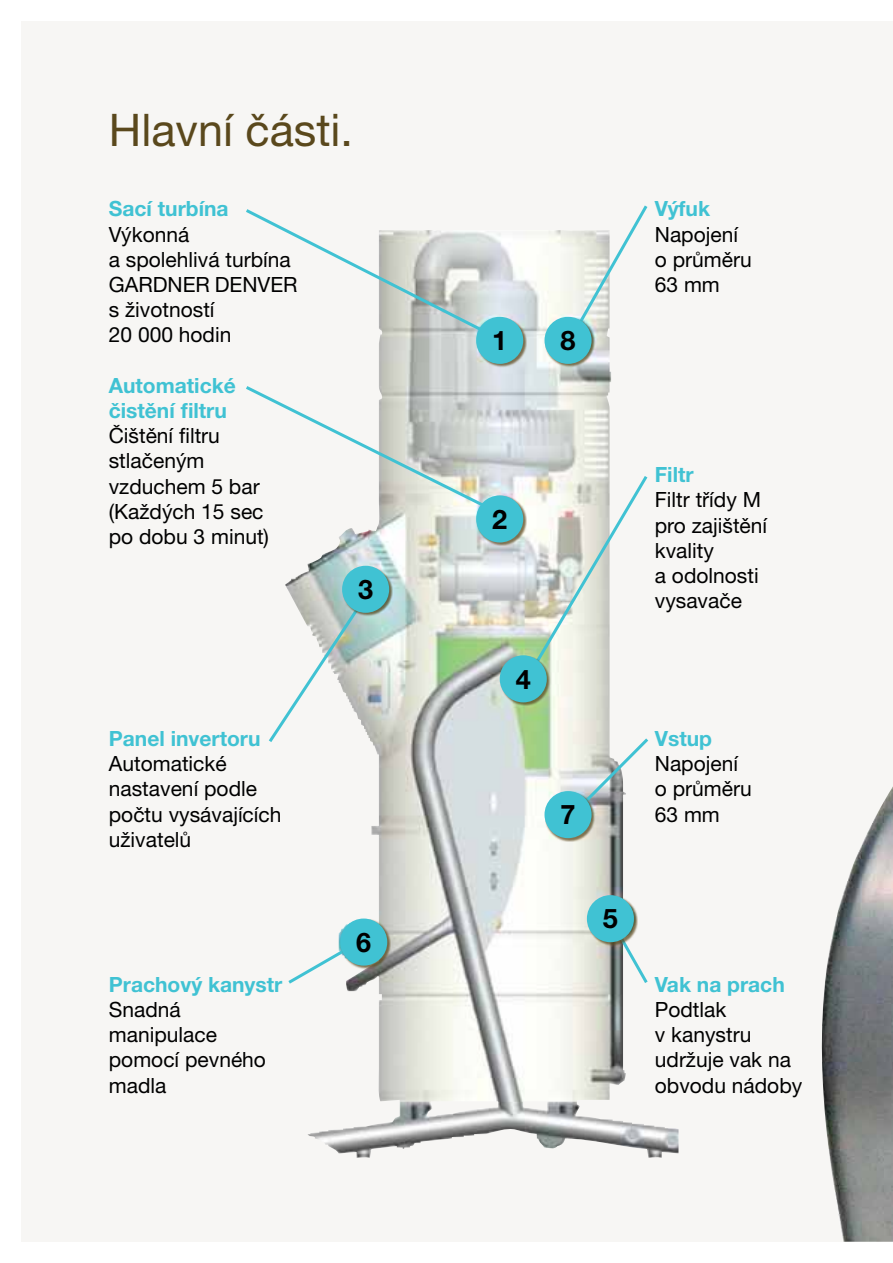
<style>
.page{position:relative;width:893px;height:1263px;background:#fff}
.page>*{position:absolute;margin:0;border:0;box-sizing:border-box;transform-origin:0 0}
.t1{font:45px "Helvetica Neue CE";color:#5a481c}
.t2{font:700 27px "Helvetica Neue CE";color:#000}
.t3{font:21px/25.2px "Helvetica Neue CE";color:#000}
.t4{font:700 21px/25.2px "Helvetica Neue CE";color:#40c2d3}
</style>
<div class="page">
<div style="left:21px;top:21px;width:872px;height:1221px;background:#f7f6f4"></div>
<img style="left:285px;top:230px;width:393px;height:928px">
<svg style="left:246px;top:209px;width:256px;height:133px"></svg>
<svg style="left:566px;top:205px;width:84px;height:140px"></svg>
<svg style="left:519px;top:473px;width:131px;height:216px"></svg>
<svg style="left:563px;top:735px;width:88px;height:89px"></svg>
<svg style="left:606px;top:915px;width:44px;height:71px"></svg>
<svg style="left:246px;top:383px;width:256px;height:133px"></svg>
<svg style="left:268px;top:585px;width:107px;height:160px"></svg>
<svg style="left:285px;top:938px;width:78px;height:48px"></svg>
<div style="left:476px;top:317px;width:51px;height:51px;background:#5a481c;opacity:.75"></div>
<div style="left:478px;top:318px;width:44px;height:44px;background:#40c2d3;border-radius:50%"></div>
<div style="left:476px;top:317px;width:47px;height:47px;border:3px solid #40c2d3;border-radius:50%"></div>
<div style="left:545px;top:317px;width:50px;height:51px;background:#5a481c;opacity:.75"></div>
<div style="left:546px;top:318px;width:44px;height:44px;background:#40c2d3;border-radius:50%"></div>
<div style="left:544px;top:317px;width:48px;height:47px;border:3px solid #40c2d3;border-radius:50%"></div>
<div style="left:476px;top:495px;width:51px;height:51px;background:#5a481c;opacity:.75"></div>
<div style="left:478px;top:497px;width:44px;height:44px;background:#40c2d3;border-radius:50%"></div>
<div style="left:476px;top:495px;width:47px;height:47px;border:3px solid #40c2d3;border-radius:50%"></div>
<div style="left:342px;top:566px;width:51px;height:51px;background:#5a481c;opacity:.75"></div>
<div style="left:344px;top:567px;width:44px;height:44px;background:#40c2d3;border-radius:50%"></div>
<div style="left:342px;top:566px;width:47px;height:47px;border:3px solid #40c2d3;border-radius:50%"></div>
<div style="left:500px;top:655px;width:51px;height:51px;background:#5a481c;opacity:.75"></div>
<div style="left:501px;top:657px;width:44px;height:44px;background:#40c2d3;border-radius:50%"></div>
<div style="left:500px;top:655px;width:47px;height:47px;border:3px solid #40c2d3;border-radius:50%"></div>
<div style="left:545px;top:791px;width:50px;height:51px;background:#5a481c;opacity:.75"></div>
<div style="left:546px;top:793px;width:44px;height:44px;background:#40c2d3;border-radius:50%"></div>
<div style="left:544px;top:791px;width:48px;height:47px;border:3px solid #40c2d3;border-radius:50%"></div>
<div style="left:587px;top:895px;width:51px;height:51px;background:#5a481c;opacity:.75"></div>
<div style="left:588px;top:897px;width:44px;height:44px;background:#40c2d3;border-radius:50%"></div>
<div style="left:587px;top:895px;width:47px;height:47px;border:3px solid #40c2d3;border-radius:50%"></div>
<div style="left:340px;top:919px;width:51px;height:50px;background:#5a481c;opacity:.75"></div>
<div style="left:342px;top:920px;width:44px;height:44px;background:#40c2d3;border-radius:50%"></div>
<div style="left:340px;top:918px;width:47px;height:47px;border:3px solid #40c2d3;border-radius:50%"></div>
<img style="left:821px;top:786px;width:72px;height:456px">
<h1 class="t1" style="left:109px;top:105px;width:246px">Hlavní části.</h1>
<p class="t4" style="left:109px;top:196px;width:121px">Sací turbína</p>
<p class="t3" style="left:109px;top:222px;width:190px">Výkonná<br>a spolehlivá turbína<br>GARDNER DENVER s životností<br>20 000 hodin</p>
<p class="t4" style="left:109px;top:373px;width:129px">Automatické čistění filtru</p>
<p class="t3" style="left:109px;top:423px;width:162px">Čištění filtru stlačeným vzduchem 5 bar (Každých 15 sec po dobu 3 minut)</p>
<p class="t4" style="left:109px;top:726px;width:153px">Panel invertoru</p>
<p class="t3" style="left:109px;top:751px;width:174px">Automatické nastavení podle počtu vysávajících uživatelů</p>
<p class="t4" style="left:109px;top:972px;width:175px">Prachový kanystr</p>
<p class="t3" style="left:109px;top:997px;width:159px">Snadná manipulace pomocí pevného madla</p>
<p class="t2" style="left:358px;top:574px;width:17px">3</p>
<p class="t2" style="left:356px;top:927px;width:17px">6</p>
<p class="t2" style="left:492px;top:325px;width:17px">1</p>
<p class="t2" style="left:561px;top:325px;width:17px">8</p>
<p class="t4" style="left:655px;top:197px;width:57px">Výfuk</p>
<p class="t3" style="left:655px;top:222px;width:98px">Napojení o průměru<br>63 mm</p>
<p class="t2" style="left:492px;top:504px;width:17px">2</p>
<p class="t2" style="left:516px;top:664px;width:17px">4</p>
<p class="t2" style="left:561px;top:800px;width:17px">7</p>
<p class="t2" style="left:603px;top:904px;width:17px">5</p>
<p class="t4" style="left:655px;top:462px;width:40px">Filtr</p>
<p class="t3" style="left:655px;top:487px;width:114px">Filtr třídy M pro zajištění kvality<br>a odolnosti vysavače</p>
<p class="t4" style="left:655px;top:726px;width:59px">Vstup</p>
<p class="t3" style="left:655px;top:751px;width:98px">Napojení o průměru<br>63 mm</p>
<p class="t4" style="left:655px;top:972px;width:131px">Vak na prach</p>
<p class="t3" style="left:655px;top:997px;width:149px">Podtlak<br>v kanystru udržuje vak na obvodu nádoby</p>
</div>
